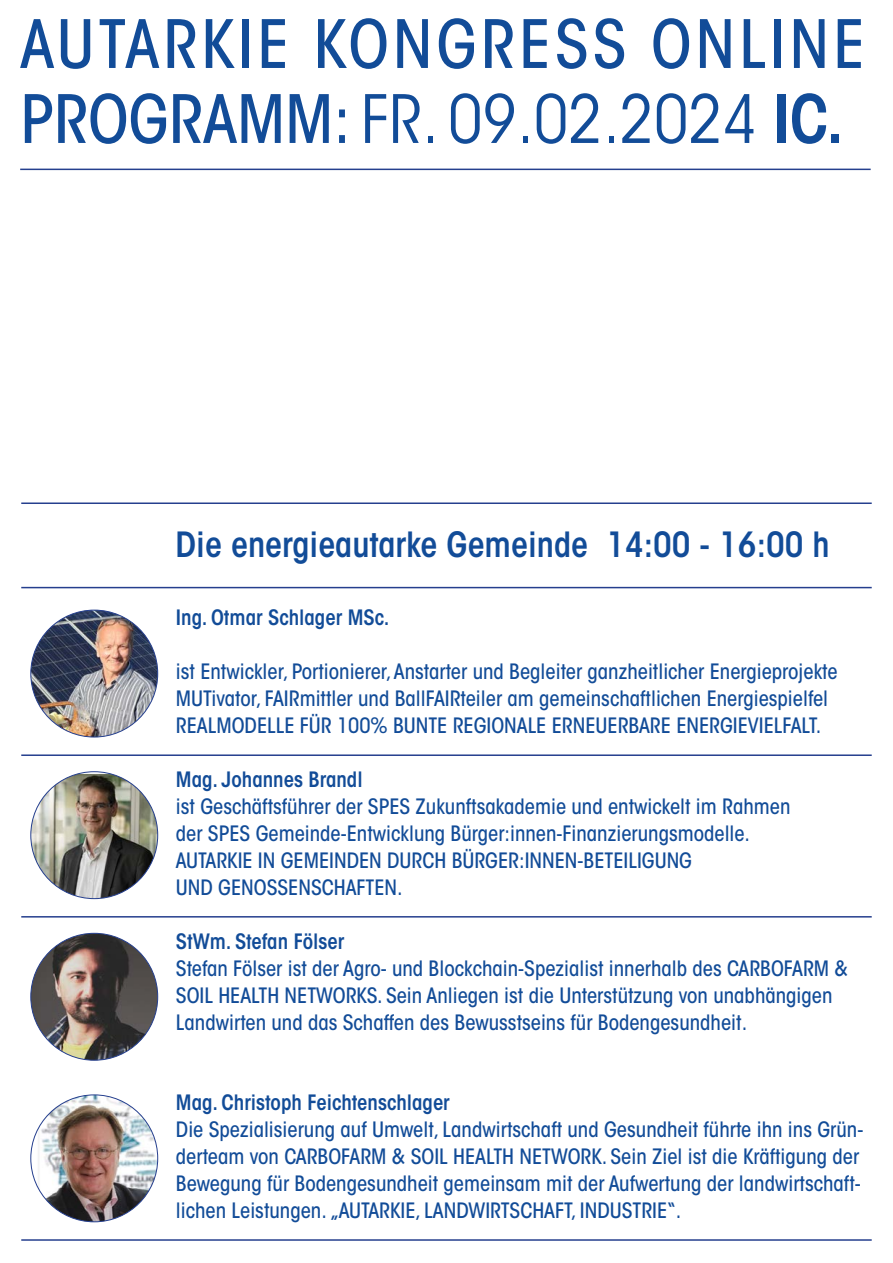
<style>
.page{position:relative;width:893px;height:1263px;background:#fff}
.page>*{position:absolute;margin:0;border:0;box-sizing:border-box;transform-origin:0 0}
.t1{font:condensed 66px "ITC Avant Garde Std";color:#124c98}
.t2{font:500 condensed 66px "ITC Avant Garde Std";letter-spacing:.06em;color:#124c98}
.t3{font:600 condensed 34.5px "ITC Avant Garde Std";color:#124c98}
.t4{font:500 condensed 21px/27px "ITC Avant Garde Std";color:#124c98}
.t5{font:600 condensed 21px "ITC Avant Garde Std";color:#124c98}
.s1{font-weight:500}
.s2{font-weight:600}
</style>
<div class="page">
<hr style="left:20px;top:169px;width:851px;height:1px;background:#253f8e">
<hr style="left:21px;top:587px;width:851px;height:1px;background:#253f8e">
<hr style="left:21px;top:502px;width:851px;height:2px;background:#253f8e">
<img style="left:31px;top:610px;width:127px;height:127px;border-radius:63px">
<img style="left:31px;top:774px;width:127px;height:125px">
<img style="left:31px;top:933px;width:127px;height:127px;border-radius:63px">
<img style="left:31px;top:1095px;width:127px;height:127px;border-radius:63px">
<hr style="left:21px;top:754px;width:851px;height:2px;background:#253f8e">
<hr style="left:21px;top:916px;width:851px;height:1px;background:#253f8e">
<hr style="left:21px;top:1239px;width:851px;height:2px;background:#253f8e">
<p class="t2" style="left:20px;top:4px;width:846px">AUTARKIE KONGRESS ONLINE</p>
<p class="t1" style="left:20px;top:79px;width:825px"><span class="s1">PROGRAMM:</span> FR. 09.02.2024 <span class="s2">IC.</span></p>
<p class="t3" style="left:176px;top:523px;width:656px">Die energieautarke Gemeinde 14:00 - 16:00 h</p>
<p class="t5" style="left:176px;top:605px;width:215px">Ing. Otmar Schlager MSc.</p>
<p class="t4" style="left:176px;top:658px;width:663px">ist Entwickler, Portionierer, Anstarter und Begleiter ganzheitlicher Energieprojekte<br>MUTivator, FAIRmittler und BallFAIRteiler am gemeinschaftlichen Energiespielfel</p>
<p class="t4" style="left:176px;top:712px;width:647px">REALMODELLE FÜR 100% BUNTE REGIONALE ERNEUERBARE ENERGIEVIELFALT.</p>
<p class="t5" style="left:176px;top:766px;width:188px">Mag. Johannes Brandl</p>
<p class="t4" style="left:176px;top:793px;width:616px">ist Geschäftsführer der SPES Zukunftsakademie und entwickelt im Rahmen</p>
<p class="t4" style="left:176px;top:820px;width:575px">der SPES Gemeinde-Entwicklung Bürger:innen-Finanzierungsmodelle.</p>
<p class="t4" style="left:176px;top:847px;width:518px">AUTARKIE IN GEMEINDEN DURCH BÜRGER:INNEN-BETEILIGUNG</p>
<p class="t4" style="left:176px;top:874px;width:228px">UND GENOSSENSCHAFTEN.</p>
<p class="t5" style="left:176px;top:928px;width:170px">StWm. Stefan Fölser</p>
<p class="t4" style="left:176px;top:954px;width:674px">Stefan Fölser ist der Agro- und Blockchain-Spezialist innerhalb des CARBOFARM &amp;<br>SOIL HEALTH NETWORKS. Sein Anliegen ist die Unterstützung von unabhängigen<br>Landwirten und das Schaffen des Bewusstseins für Bodengesundheit.</p>
<p class="t5" style="left:176px;top:1089px;width:275px">Mag. Christoph Feichtenschlager</p>
<p class="t4" style="left:176px;top:1116px;width:689px">Die Spezialisierung auf Umwelt, Landwirtschaft und Gesundheit führte ihn ins Grün&shy;derteam von CARBOFARM &amp; SOIL HEALTH NETWORK. Sein Ziel ist die Kräftigung der Bewegung für Bodengesundheit gemeinsam mit der Aufwertung der landwirtschaft&shy;lichen Leistungen. „AUTARKIE, LANDWIRTSCHAFT, INDUSTRIE“.</p>
</div>
